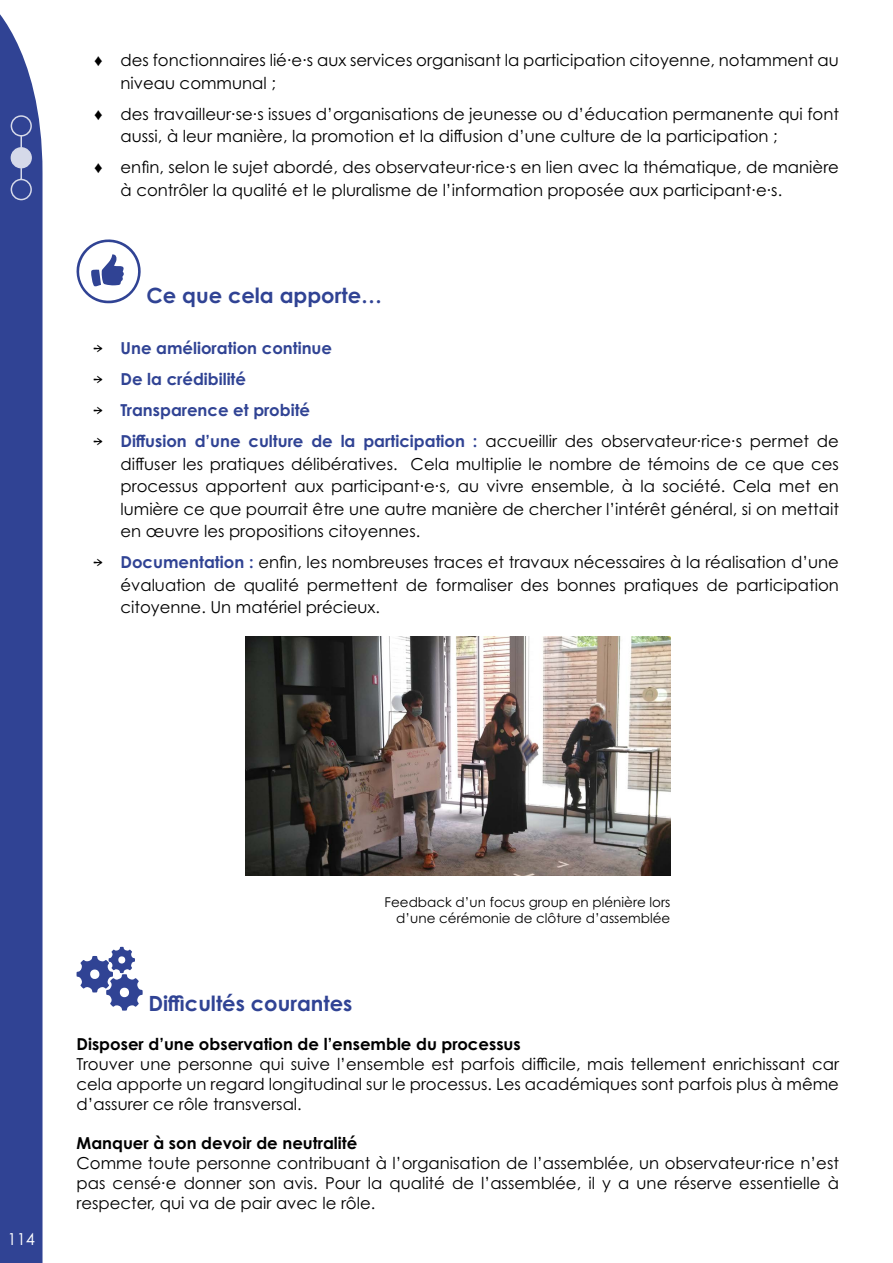
<style>
.page{position:relative;width:893px;height:1263px;background:#fff}
.page>*{position:absolute;margin:0;border:0;box-sizing:border-box;transform-origin:0 0}
.t1{font:700 21px "Century Gothic Pro";color:#304394}
.t2{font:16.5px/22.5px "Century Gothic Pro";color:#000;text-align:justify}
.t3{font:700 16.5px "Century Gothic Pro";color:#000}
.t4{font:700 16.5px "Century Gothic Pro";color:#304394}
.t5{font:16.5px "Century Gothic Pro";color:#fff}
.t6{font:13.5px/16.2px "Century Gothic Pro";color:#000;text-align:right}
.s1{font-family:"Andale Mono"}
.s2{font-family:"Gelica";font-weight:400;color:#000}
.s3{font-family:"Gelica"}
.s4{font-weight:700;color:#304394}
</style>
<div class="page">
<div style="left:0;top:14px;width:43px;height:1249px;background:#304394"></div>
<div style="left:11px;top:115px;width:21px;height:22px;border:2px solid #fff;border-radius:50%"></div>
<svg style="left:10px;top:134px;width:23px;height:67px;background:#6573af"></svg>
<svg style="left:76px;top:239px;width:65px;height:65px"></svg>
<img style="left:245px;top:636px;width:425px;height:239px">
<svg style="left:77px;top:947px;width:66px;height:64px"></svg>
<p class="t2" style="left:121px;top:49px;width:720px;text-indent:-27px"><span class="s1">♦</span> des fonctionnaires lié·e·s aux services organisant la participation citoyenne, notamment au niveau communal ;</p>
<p class="t2" style="left:121px;top:102px;width:720px;text-indent:-27px"><span class="s1">♦</span> des travailleur·se·s issues d’organisations de jeunesse ou d’éducation permanente qui font aussi, à leur manière, la promotion et la diffusion d’une culture de la participation ;</p>
<p class="t2" style="left:121px;top:156px;width:720px;text-indent:-27px"><span class="s1">♦</span> enfin, selon le sujet abordé, des observateur·rice·s en lien avec la thématique, de manière à contrôler la qualité et le pluralisme de l’information proposée aux participant·e·s.</p>
<p class="t1" style="left:147px;top:283px;width:237px">Ce que cela apporte…</p>
<p class="t4" style="left:94px;top:338px;width:240px"><span class="s2">→</span> Une amélioration continue</p>
<p class="t4" style="left:94px;top:369px;width:154px"><span class="s2">→</span> De la crédibilité</p>
<p class="t4" style="left:94px;top:400px;width:218px"><span class="s2">→</span> Transparence et probité</p>
<p class="t2" style="left:121px;top:430px;width:720px;text-indent:-27px"><span class="s3">→</span> <span class="s4">Diffusion d’une culture de la participation :</span> accueillir des observateur·rice·s permet de diffuser les pratiques délibératives. Cela multiplie le nombre de témoins de ce que ces processus apportent aux participant·e·s, au vivre ensemble, à la société. Cela met en lumière ce que pourrait être une autre manière de chercher l’intérêt général, si on mettait en œuvre les propositions citoyennes.</p>
<p class="t2" style="left:121px;top:551px;width:720px;text-indent:-27px"><span class="s3">→</span> <span class="s4">Documentation :</span> enfin, les nombreuses traces et travaux nécessaires à la réalisation d’une évaluation de qualité permettent de formaliser des bonnes pratiques de participation citoyenne. Un matériel précieux.</p>
<p class="t5" style="left:8px;top:1229px;width:29px">114</p>
<p class="t6" style="left:385px;top:893px;width:287px">Feedback d’un focus group en plénière lors d’une cérémonie de clôture d’assemblée</p>
<p class="t1" style="left:149px;top:990px;width:205px">Difficultés courantes</p>
<p class="t3" style="left:77px;top:1034px;width:446px">Disposer d’une observation de l’ensemble du processus</p>
<p class="t2" style="left:77px;top:1054px;width:764px;line-height:19.8px">Trouver une personne qui suive l’ensemble est parfois difficile, mais tellement enrichissant car cela apporte un regard longitudinal sur le processus. Les académiques sont parfois plus à même d’assurer ce rôle transversal.</p>
<p class="t3" style="left:77px;top:1133px;width:282px">Manquer à son devoir de neutralité</p>
<p class="t2" style="left:77px;top:1153px;width:764px;line-height:19.8px">Comme toute personne contribuant à l’organisation de l’assemblée, un observateur·rice n’est pas censé·e donner son avis. Pour la qualité de l’assemblée, il y a une réserve essentielle à respecter, qui va de pair avec le rôle.</p>
</div>
